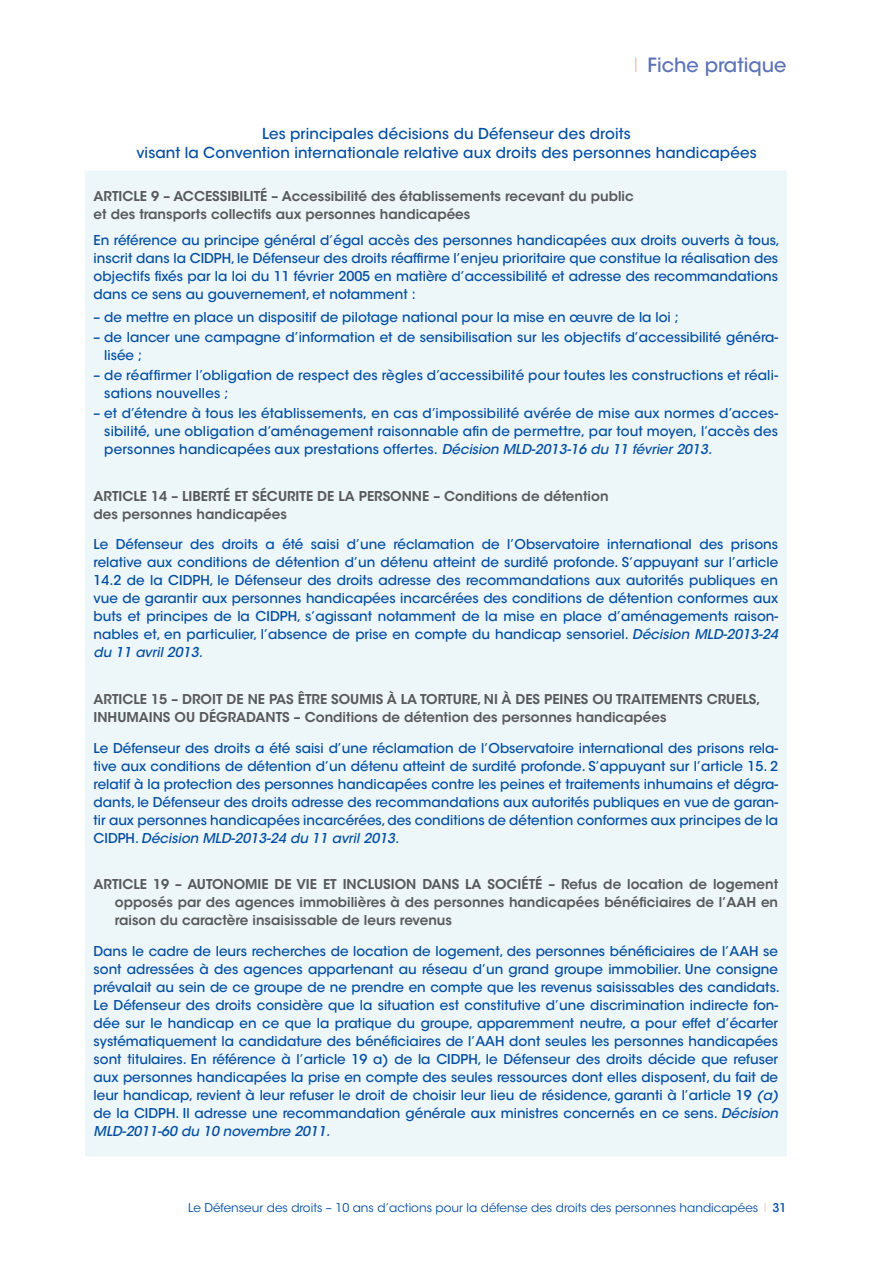
<style>
.page{position:relative;width:893px;height:1263px;background:#fff}
.page>*{position:absolute;margin:0;border:0;box-sizing:border-box;transform-origin:0 0}
.t1{font:500 19.5px "ITC Avant Garde Std";color:#5d73b7}
.t2{font:500 15px/19.5px "ITC Avant Garde Std";letter-spacing:.01em;color:#034ea2;text-align:center}
.t3{font:500 13.5px/18px "ITC Avant Garde Std";color:#034ea2}
.t4{font:600 13.5px/18px "ITC Avant Garde Std";color:#58595b}
.t5{font:12px "ITC Avant Garde Std";color:#034ea2}
.s1{font-weight:200;color:#f37153}
.s2{font-style:italic}
.s3{font-weight:500}
</style>
<div class="page">
<div style="left:85px;top:171px;width:702px;height:985px;background:#edf7fa"></div>
<h1 class="t1" style="left:634px;top:53px;width:154px"><span class="s1">I</span> Fiche pratique</h1>
<p class="t2" style="left:136px;top:124px;width:622px">Les principales décisions du Défenseur des droits<br>visant la Convention internationale relative aux droits des personnes handicapées</p>
<p class="t4" style="left:94px;top:187px;width:542px">ARTICLE 9 – ACCESSIBILITÉ – Accessibilité des établissements recevant du public et des transports collectifs aux personnes handicapées</p>
<p class="t3" style="left:94px;top:232px;width:688px">En référence au principe général d’égal accès des personnes handicapées aux droits ouverts à tous, inscrit dans la CIDPH, le Défenseur des droits réaffirme l’enjeu prioritaire que constitue la réalisation des objectifs fixés par la loi du 11 février 2005 en matière d’accessibilité et adresse des recommandations dans ce sens au gouvernement, et notamment :</p>
<p class="t3" style="left:94px;top:308px;width:587px">– de mettre en place un dispositif de pilotage national pour la mise en œuvre de la loi ;</p>
<p class="t3" style="left:104px;top:328px;width:675px;text-indent:-11px">– de lancer une campagne d’information et de sensibilisation sur les objectifs d’accessibilité généra&shy;lisée ;</p>
<p class="t3" style="left:104px;top:366px;width:675px;text-indent:-11px">– de réaffirmer l’obligation de respect des règles d’accessibilité pour toutes les constructions et réali&shy;sations nouvelles ;</p>
<p class="t3" style="left:104px;top:404px;width:675px;text-align:justify;text-indent:-11px">– et d’étendre à tous les établissements, en cas d’impossibilité avérée de mise aux normes d’acces&shy;sibilité, une obligation d’aménagement raisonnable afin de permettre, par tout moyen, l’accès des personnes handicapées aux prestations offertes. <span class="s2">Décision MLD-2013-16 du 11 février 2013.</span></p>
<p class="t4" style="left:94px;top:487px;width:517px">ARTICLE 14 – LIBERTÉ ET SÉCURITE DE LA PERSONNE – Conditions de détention des personnes handicapées</p>
<p class="t3" style="left:94px;top:536px;width:686px;text-align:justify">Le Défenseur des droits a été saisi d’une réclamation de l’Observatoire international des prisons relative aux conditions de détention d’un détenu atteint de surdité profonde. S’appuyant sur l’article 14.2 de la CIDPH, le Défenseur des droits adresse des recommandations aux autorités publiques en vue de garantir aux personnes handicapées incarcérées des conditions de détention conformes aux buts et principes de la CIDPH, s’agissant notamment de la mise en place d’aménagements raison&shy;nables et, en particulier, l’absence de prise en compte du handicap sensoriel. <span class="s2">Décision MLD-2013-24 du 11 avril 2013.</span></p>
<p class="t4" style="left:94px;top:690px;width:669px">ARTICLE 15 – DROIT DE NE PAS ÊTRE SOUMIS À LA TORTURE, NI À DES PEINES OU TRAITEMENTS CRUELS,<br>INHUMAINS OU DÉGRADANTS – Conditions de détention des personnes handicapées</p>
<p class="t3" style="left:94px;top:739px;width:686px;text-align:justify">Le Défenseur des droits a été saisi d’une réclamation de l’Observatoire international des prisons rela&shy;tive aux conditions de détention d’un détenu atteint de surdité profonde. S’appuyant sur l’article 15. 2 relatif à la protection des personnes handicapées contre les peines et traitements inhumains et dégra&shy;dants, le Défenseur des droits adresse des recommandations aux autorités publiques en vue de garan&shy;tir aux personnes handicapées incarcérées, des conditions de détention conformes aux principes de la CIDPH. <span class="s2">Décision MLD-2013-24 du 11 avril 2013.</span></p>
<p class="t4" style="left:115px;top:875px;width:665px;text-align:justify;text-indent:-21px">ARTICLE 19 – AUTONOMIE DE VIE ET INCLUSION DANS LA SOCIÉTÉ – Refus de location de logement opposés par des agences immobilières à des personnes handicapées bénéficiaires de l’AAH en raison du caractère insaisissable de leurs revenus</p>
<p class="t3" style="left:94px;top:942px;width:688px">Dans le cadre de leurs recherches de location de logement, des personnes bénéficiaires de l’AAH se sont adressées à des agences appartenant au réseau d’un grand groupe immobilier. Une consigne prévalait au sein de ce groupe de ne prendre en compte que les revenus saisissables des candidats.<br>Le Défenseur des droits considère que la situation est constitutive d’une discrimination indirecte fon&shy;dée sur le handicap en ce que la pratique du groupe, apparemment neutre, a pour effet d’écarter systématiquement la candidature des bénéficiaires de l’AAH dont seules les personnes handicapées sont titulaires. En référence à l’article 19 a) de la CIDPH, le Défenseur des droits décide que refuser aux personnes handicapées la prise en compte des seules ressources dont elles disposent, du fait de leur handicap, revient à leur refuser le droit de choisir leur lieu de résidence, garanti à l’article 19 <span class="s2">(a) </span>de la CIDPH. Il adresse une recommandation générale aux ministres concernés en ce sens. <span class="s2">Décision MLD-2011-60 du 10 novembre 2011.</span></p>
<p class="t5" style="left:188px;top:1201px;width:600px">Le Défenseur des droits – 10 ans d’actions pour la défense des droits des personnes handicapées <span class="s1">I</span> <span class="s3">31</span></p>
</div>
